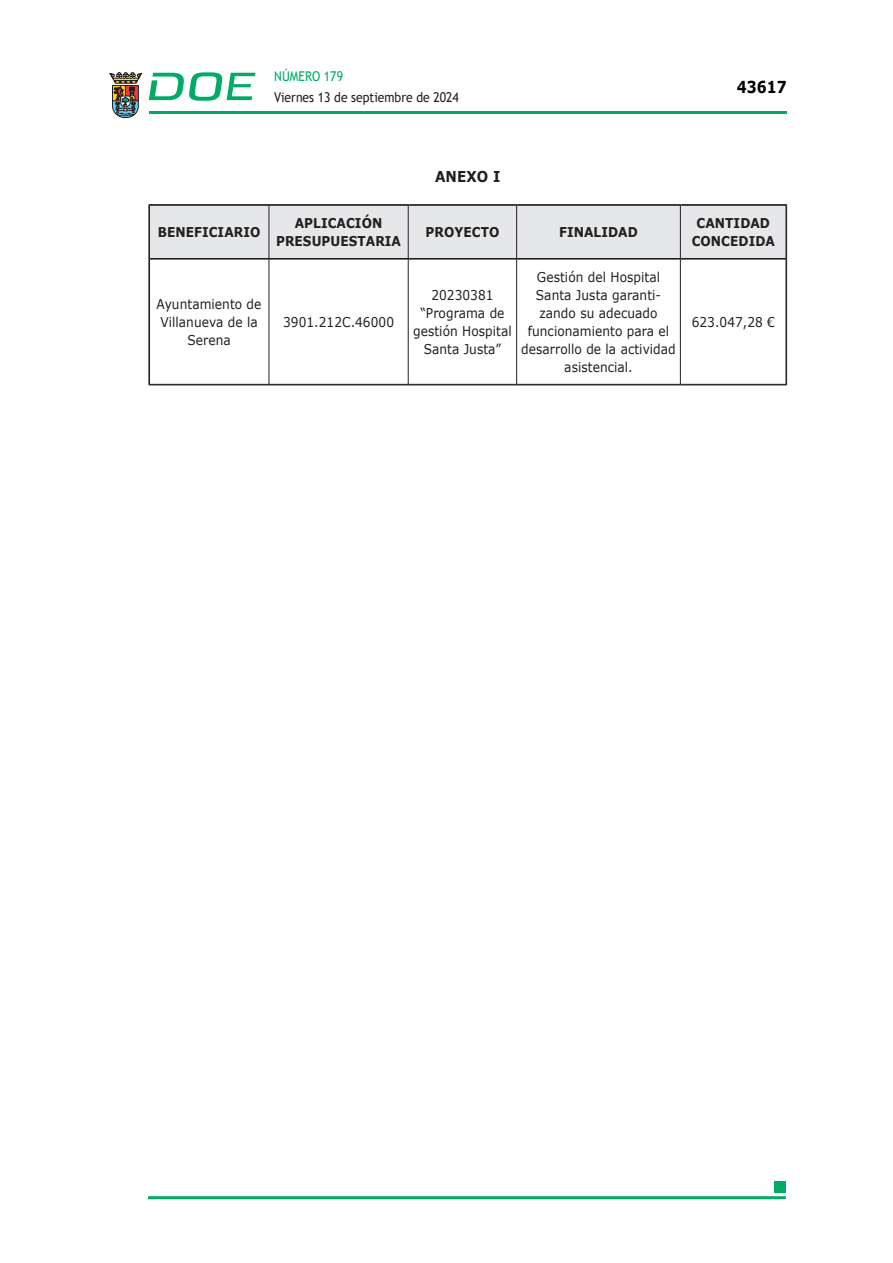
<style>
.page{position:relative;width:893px;height:1263px;background:#fff}
.page>*{position:absolute;margin:0;border:0;box-sizing:border-box;transform-origin:0 0}
.t1{font:700 16.5px "Verdana";color:#000;scale:.85 1}
.CUERPO_DE_TEXTO{font:700 15px "Verdana";letter-spacing:.005em;color:#231f20;scale:.9 1}
.CUERPO_DE_TEXTO-2{font:13.5px/18px "Verdana";letter-spacing:.005em;color:#231f20;text-align:center;scale:.9 1}
.TABLATITULO{font:700 13.5px/18px "Verdana";letter-spacing:.005em;color:#231f20;text-align:center;scale:.9 1}
.t2{font:13.5px "Trebuchet MS";color:#231f20;scale:.9 1}
.t3{font:13.5px "Trebuchet MS";color:#00ab67;scale:.9 1}
</style>
<div class="page">
<hr style="left:149px;top:111px;width:638px;height:3px;background:#00ab66">
<svg style="left:109px;top:72px;width:33px;height:46px"></svg>
<svg style="left:149px;top:72px;width:106px;height:29px"></svg>
<hr style="left:148px;top:1196px;width:638px;height:3px;background:#00ab66">
<div style="left:775px;top:1181px;width:11px;height:11px;background:#00ab66"></div>
<div style="left:150px;top:206px;width:636px;height:52px;background:#e6e7e9"></div>
<hr style="left:149px;top:205px;width:1px;height:53px;background:#231f20">
<hr style="left:269px;top:205px;width:1px;height:53px;background:#231f20">
<hr style="left:408px;top:205px;width:1px;height:53px;background:#231f20">
<hr style="left:516px;top:205px;width:1px;height:53px;background:#231f20">
<hr style="left:680px;top:205px;width:1px;height:53px;background:#231f20">
<hr style="left:786px;top:205px;width:1px;height:54px;background:#231f20">
<hr style="left:149px;top:259px;width:1px;height:125px;background:#231f20">
<hr style="left:149px;top:204px;width:120px;height:1px;background:#231f20">
<hr style="left:149px;top:205px;width:120px;height:1px;background:#231f20">
<hr style="left:269px;top:204px;width:139px;height:1px;background:#231f20">
<hr style="left:269px;top:205px;width:139px;height:1px;background:#231f20">
<hr style="left:408px;top:204px;width:109px;height:1px;background:#231f20">
<hr style="left:408px;top:205px;width:109px;height:1px;background:#231f20">
<hr style="left:517px;top:204px;width:163px;height:1px;background:#231f20">
<hr style="left:517px;top:205px;width:163px;height:1px;background:#231f20">
<hr style="left:680px;top:204px;width:107px;height:1px;background:#231f20">
<hr style="left:680px;top:205px;width:106px;height:1px;background:#231f20">
<hr style="left:149px;top:258px;width:120px;height:1px;background:#231f20">
<hr style="left:149px;top:259px;width:120px;height:1px;background:#231f20">
<hr style="left:269px;top:258px;width:139px;height:1px;background:#231f20">
<hr style="left:269px;top:259px;width:139px;height:1px;background:#231f20">
<hr style="left:408px;top:258px;width:109px;height:1px;background:#231f20">
<hr style="left:408px;top:259px;width:109px;height:1px;background:#231f20">
<hr style="left:517px;top:258px;width:163px;height:1px;background:#231f20">
<hr style="left:517px;top:259px;width:163px;height:1px;background:#231f20">
<hr style="left:680px;top:258px;width:106px;height:1px;background:#231f20">
<hr style="left:680px;top:259px;width:106px;height:1px;background:#231f20">
<hr style="left:149px;top:384px;width:120px;height:1px;background:#231f20">
<hr style="left:149px;top:385px;width:120px;height:1px;background:#231f20">
<hr style="left:269px;top:384px;width:139px;height:1px;background:#231f20">
<hr style="left:269px;top:385px;width:139px;height:1px;background:#231f20">
<hr style="left:408px;top:384px;width:109px;height:1px;background:#231f20">
<hr style="left:408px;top:385px;width:109px;height:1px;background:#231f20">
<hr style="left:517px;top:384px;width:163px;height:1px;background:#231f20">
<hr style="left:517px;top:385px;width:163px;height:1px;background:#231f20">
<hr style="left:680px;top:384px;width:106px;height:1px;background:#231f20">
<hr style="left:680px;top:385px;width:107px;height:1px;background:#231f20">
<hr style="left:269px;top:259px;width:1px;height:125px;background:#231f20">
<hr style="left:408px;top:259px;width:1px;height:125px;background:#231f20">
<hr style="left:516px;top:259px;width:1px;height:125px;background:#231f20">
<hr style="left:680px;top:259px;width:1px;height:125px;background:#231f20">
<hr style="left:786px;top:259px;width:1px;height:126px;background:#231f20">
<p class="t3" style="left:274px;top:67px;width:78px">NÚMERO 179</p>
<p class="t2" style="left:274px;top:88px;width:207px">Viernes 13 de septiembre de 2024</p>
<p class="t1" style="left:737px;top:75px;width:60px">43617</p>
<p class="TABLATITULO" style="left:158px;top:223px;width:116px">BENEFICIARIO</p>
<p class="CUERPO_DE_TEXTO-2" style="left:157px;top:295px;width:118px">Ayuntamiento de<br>Villanueva de la<br>Serena</p>
<p class="CUERPO_DE_TEXTO" style="left:435px;top:165px;width:74px">ANEXO I</p>
<p class="TABLATITULO" style="left:276px;top:214px;width:140px">APLICACIÓN<br>PRESUPUESTARIA</p>
<p class="CUERPO_DE_TEXTO-2" style="left:283px;top:313px;width:125px">3901.212C.46000</p>
<p class="TABLATITULO" style="left:425px;top:223px;width:84px">PROYECTO</p>
<p class="TABLATITULO" style="left:559px;top:223px;width:89px">FINALIDAD</p>
<p class="TABLATITULO" style="left:692px;top:214px;width:94px">CANTIDAD<br>CONCEDIDA</p>
<p class="CUERPO_DE_TEXTO-2" style="left:413px;top:286px;width:111px">20230381 “Programa de gestión Hospital<br>Santa Justa”</p>
<p class="CUERPO_DE_TEXTO-2" style="left:521px;top:268px;width:173px">Gestión del Hospital<br>Santa Justa garanti&shy;zando su adecuado funcionamiento para el desarrollo de la actividad asistencial.</p>
<p class="CUERPO_DE_TEXTO-2" style="left:692px;top:313px;width:94px">623.047,28 €</p>
</div>
